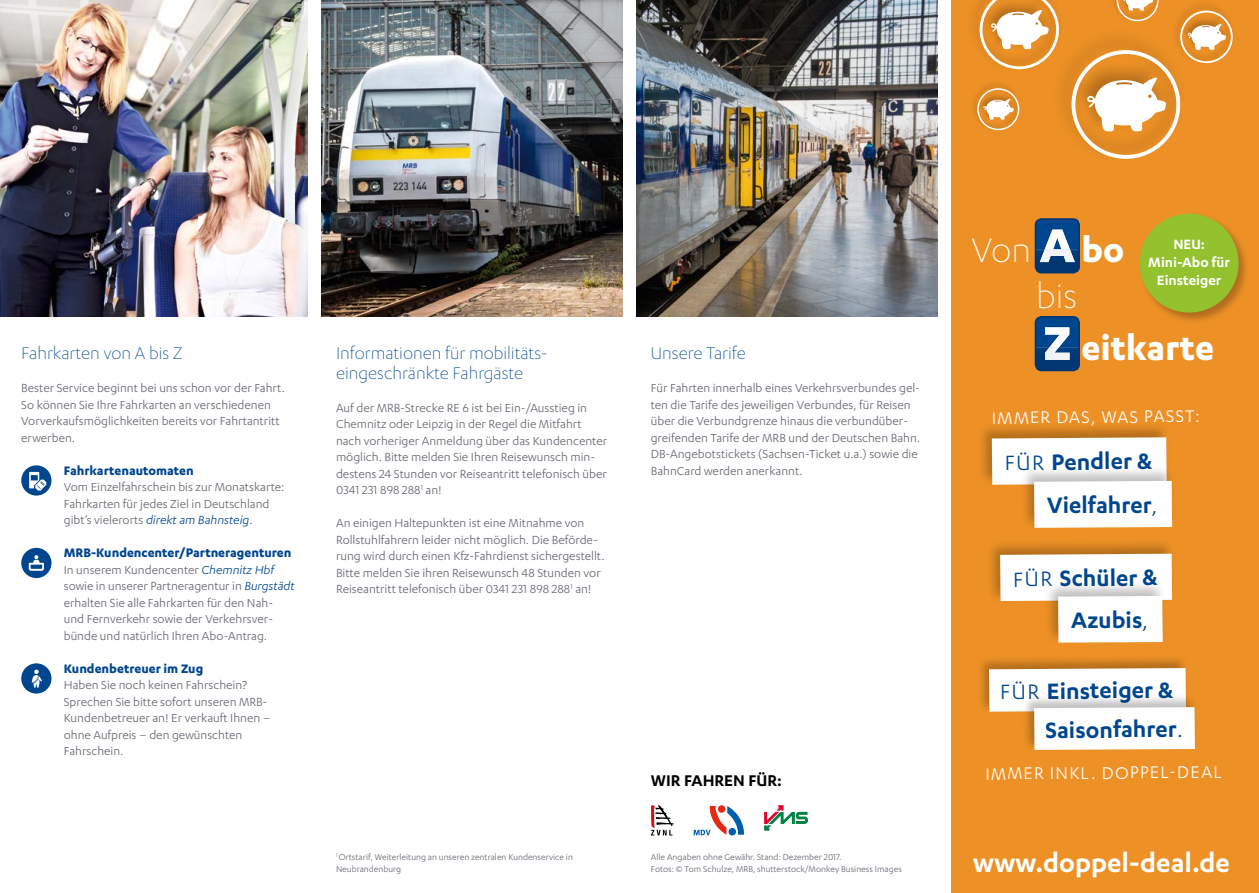
<style>
.page{position:relative;width:1259px;height:893px;background:#fff}
.page>*{position:absolute;margin:0;border:0;box-sizing:border-box;transform-origin:0 0}
.t1{font:700 39.6px "Karbon";color:#fff}
.t2{font:300 39.6px "Karbon";color:#fff}
.t3{font:600 30px "Karbon";color:#fff}
.t4{font:600 25.8px/43.5px "Karbon";color:#00468e}
.t5{font:300 19.5px/19.5px "Karbon";color:#00468e}
.t6{font:19.5px "Karbon";letter-spacing:.05em;color:#fff}
.t7{font:600 18px "Karbon";color:#000}
.t8{font:600 15.6px/18px "Karbon";color:#fff;text-align:center}
.t9{font:700 14.25px "Karbon";color:#00468e}
.t10{font:13.5px/16.5px "Karbon";color:#666872}
.t11{font:9.75px/11.7px "Karbon";color:#666872}
.s1{font-style:italic;color:#00468e}
.s2{font-weight:400;font-size:24px}
</style>
<div class="page">
<img style="left:0;top:0;width:308px;height:317px">
<img style="left:321px;top:0;width:301px;height:317px">
<img style="left:636px;top:0;width:301px;height:317px">
<div style="left:21px;top:465px;width:30px;height:31px;background:#00468e;border-radius:50%"></div>
<svg style="left:29px;top:472px;width:18px;height:19px"></svg>
<div style="left:21px;top:548px;width:30px;height:30px;background:#00468e;border-radius:50%"></div>
<svg style="left:29px;top:555px;width:15px;height:16px"></svg>
<div style="left:21px;top:663px;width:30px;height:31px;background:#00468e;border-radius:50%"></div>
<svg style="left:31px;top:669px;width:11px;height:19px"></svg>
<svg style="left:693px;top:806px;width:51px;height:29px"></svg>
<svg style="left:651px;top:805px;width:23px;height:30px"></svg>
<svg style="left:764px;top:805px;width:44px;height:26px"></svg>
<div style="left:951px;top:0;width:308px;height:893px;background:#ed9126"></div>
<div style="left:965px;top:0;width:99px;height:73px;background:#000;opacity:.25"></div>
<svg style="left:979px;top:0;width:80px;height:69px"></svg>
<div style="left:1171px;top:1px;width:64px;height:64px;background:#000;opacity:.25"></div>
<div style="left:1180px;top:11px;width:52px;height:52px;border:2px solid #fff;border-radius:50%"></div>
<svg style="left:1187px;top:24px;width:38px;height:26px"></svg>
<div style="left:970px;top:81px;width:51px;height:51px;background:#000;opacity:.25"></div>
<div style="left:977px;top:88px;width:42px;height:42px;border:1px solid #fff;border-radius:50%"></div>
<svg style="left:983px;top:99px;width:30px;height:21px"></svg>
<div style="left:1109px;top:0;width:51px;height:23px;background:#000;opacity:.25"></div>
<svg style="left:1116px;top:0;width:42px;height:21px"></svg>
<div style="left:1051px;top:29px;width:135px;height:135px;background:#000;opacity:.25"></div>
<div style="left:1071px;top:50px;width:109px;height:109px;border:4px solid #fff;border-radius:50%"></div>
<svg style="left:1087px;top:77px;width:79px;height:55px"></svg>
<div style="left:977px;top:421px;width:193px;height:66px;background:#000;opacity:.25"></div>
<svg style="left:991px;top:437px;width:181px;height:91px;background:#f7eadb"></svg>
<div style="left:985px;top:538px;width:190px;height:65px;background:#000;opacity:.25"></div>
<svg style="left:1000px;top:554px;width:172px;height:89px"></svg>
<div style="left:976px;top:654px;width:212px;height:60px;background:#000;opacity:.25"></div>
<svg style="left:989px;top:668px;width:206px;height:82px;background:#f7ebdc"></svg>
<div style="left:1035px;top:219px;width:44px;height:54px;background:#00468e;border-radius:6px"></div>
<svg style="left:1037px;top:230px;width:42px;height:43px"></svg>
<hr style="left:1035px;top:249px;width:44px;height:1px;background:#c7cbe1">
<div style="left:1034px;top:218px;width:46px;height:55px;border:2px solid #003772;border-radius:6px"></div>
<div style="left:1035px;top:317px;width:44px;height:53px;background:#00468e;border-radius:6px"></div>
<svg style="left:1037px;top:327px;width:42px;height:43px"></svg>
<hr style="left:1035px;top:347px;width:44px;height:1px;background:#c7cbe1">
<div style="left:1034px;top:316px;width:46px;height:55px;border:2px solid #003772;border-radius:6px"></div>
<div style="left:1138px;top:213px;width:111px;height:111px;background:#000;opacity:.25"></div>
<div style="left:1139px;top:214px;width:99px;height:99px;background:#94c12e;border-radius:50%"></div>
<h3 class="t5" style="left:21px;top:343px;width:162px">Fahrkarten von A bis Z</h3>
<p class="t10" style="left:21px;top:379px;width:265px">Bester Service beginnt bei uns schon vor der Fahrt.<br>So können Sie Ihre Fahrkarten an verschiedenen Vorverkaufsmöglichkeiten bereits vor Fahrtantritt erwerben.</p>
<p class="t9" style="left:64px;top:462px;width:131px">Fahrkartenautomaten</p>
<p class="t10" style="left:64px;top:478px;width:222px">Vom Einzelfahrschein bis zur Monatskarte:<br>Fahrkarten für jedes Ziel in Deutschland gibt’s vielerorts <span class="s1">direkt am Bahnsteig</span>.</p>
<p class="t9" style="left:64px;top:545px;width:229px">MRB-Kundencenter/Partneragenturen</p>
<p class="t10" style="left:64px;top:561px;width:232px">In unserem Kundencenter <span class="s1">Chemnitz Hbf </span>sowie in unserer Partneragentur in <span class="s1">Burgstädt </span>erhalten Sie alle Fahrkarten für den Nah&shy;und Fernverkehr sowie der Verkehrsver&shy;bünde und natürlich Ihren Abo-Antrag.</p>
<p class="t9" style="left:64px;top:660px;width:141px">Kundenbetreuer im Zug</p>
<p class="t10" style="left:64px;top:676px;width:208px">Haben Sie noch keinen Fahrschein?<br>Sprechen Sie bitte sofort unseren MRB-<br>Kundenbetreuer an! Er verkauft Ihnen – ohne Aufpreis – den gewünschten<br>Fahrschein.</p>
<h3 class="t5" style="left:336px;top:343px;width:213px">Informationen für mobilitäts&shy;eingeschränkte Fahrgäste</h3>
<p class="t10" style="left:336px;top:399px;width:273px">Auf der MRB-Strecke RE 6 ist bei Ein-/Ausstieg in Chemnitz oder Leipzig in der Regel die Mitfahrt nach vorheriger Anmeldung über das Kundencenter möglich. Bitte melden Sie Ihren Reisewunsch min&shy;destens 24 Stunden vor Reiseantritt telefonisch über 0341 231 898 288<sup>1</sup> an!</p>
<p class="t10" style="left:336px;top:514px;width:270px">An einigen Haltepunkten ist eine Mitnahme von Rollstuhlfahrern leider nicht möglich. Die Beförde&shy;rung wird durch einen Kfz-Fahrdienst sichergestellt.<br>Bitte melden Sie ihren Reisewunsch 48 Stunden vor Reiseantritt telefonisch über 0341 231 898 288<sup>1</sup> an!</p>
<p class="t11" style="left:336px;top:851px;width:238px"><sup>1</sup> Ortstarif, Weiterleitung an unseren zentralen Kundenservice in<br>Neubrandenburg</p>
<h3 class="t5" style="left:651px;top:343px;width:97px">Unsere Tarife</h3>
<p class="t10" style="left:651px;top:379px;width:271px">Für Fahrten innerhalb eines Verkehrsverbundes gel&shy;ten die Tarife des jeweiligen Verbundes, für Reisen über die Verbundgrenze hinaus die verbundüber&shy;greifenden Tarife der MRB und der Deutschen Bahn.<br>DB-Angebotstickets (Sachsen-Ticket u.a.) sowie die BahnCard werden anerkannt.</p>
<h3 class="t7" style="left:651px;top:770px;width:132px">WIR FAHREN FÜR:</h3>
<p class="t11" style="left:651px;top:851px;width:252px">Alle Angaben ohne Gewähr. Stand: Dezember 2017.<br>Fotos: © Tom Schulze, MRB, shutterstock/Monkey Business Images</p>
<h1 class="t2" style="left:971px;top:229px;width:61px">Von</h1>
<h1 class="t2" style="left:1036px;top:275px;width:43px">bis</h1>
<h1 class="t1" style="left:1081px;top:227px;width:44px">bo</h1>
<p class="t8" style="left:1148px;top:234px;width:83px">NEU:<br>Mini-Abo für<br>Einsteiger</p>
<h1 class="t1" style="left:1081px;top:325px;width:134px">eitkarte</h1>
<h3 class="t6" style="left:992px;top:406px;width:209px">IMMER DAS, WAS PASST:</h3>
<h3 class="t4" style="left:1004px;top:440px;width:153px;text-align:right;rotate:-1deg"><span class="s2">FÜR</span> Pendler &amp;<br>Vielfahrer<span class="s2">,</span></h3>
<h3 class="t4" style="left:1070px;top:556px;width:89px;line-height:42.3px;text-indent:-57px;rotate:-1deg"><span class="s2">FÜR</span> Schüler &amp;<br>Azubis<span class="s2">,</span></h3>
<h3 class="t4" style="left:1044px;top:671px;width:139px;line-height:39.3px;text-indent:-44px;rotate:-1deg"><span class="s2">FÜR</span> Einsteiger &amp;<br>Saisonfahrer<span class="s2">.</span></h3>
<h3 class="t6" style="left:985px;top:762px;width:238px">IMMER INKL. DOPPEL-DEAL</h3>
<h2 class="t3" style="left:973px;top:846px;width:258px">www.doppel-deal.de</h2>
</div>
